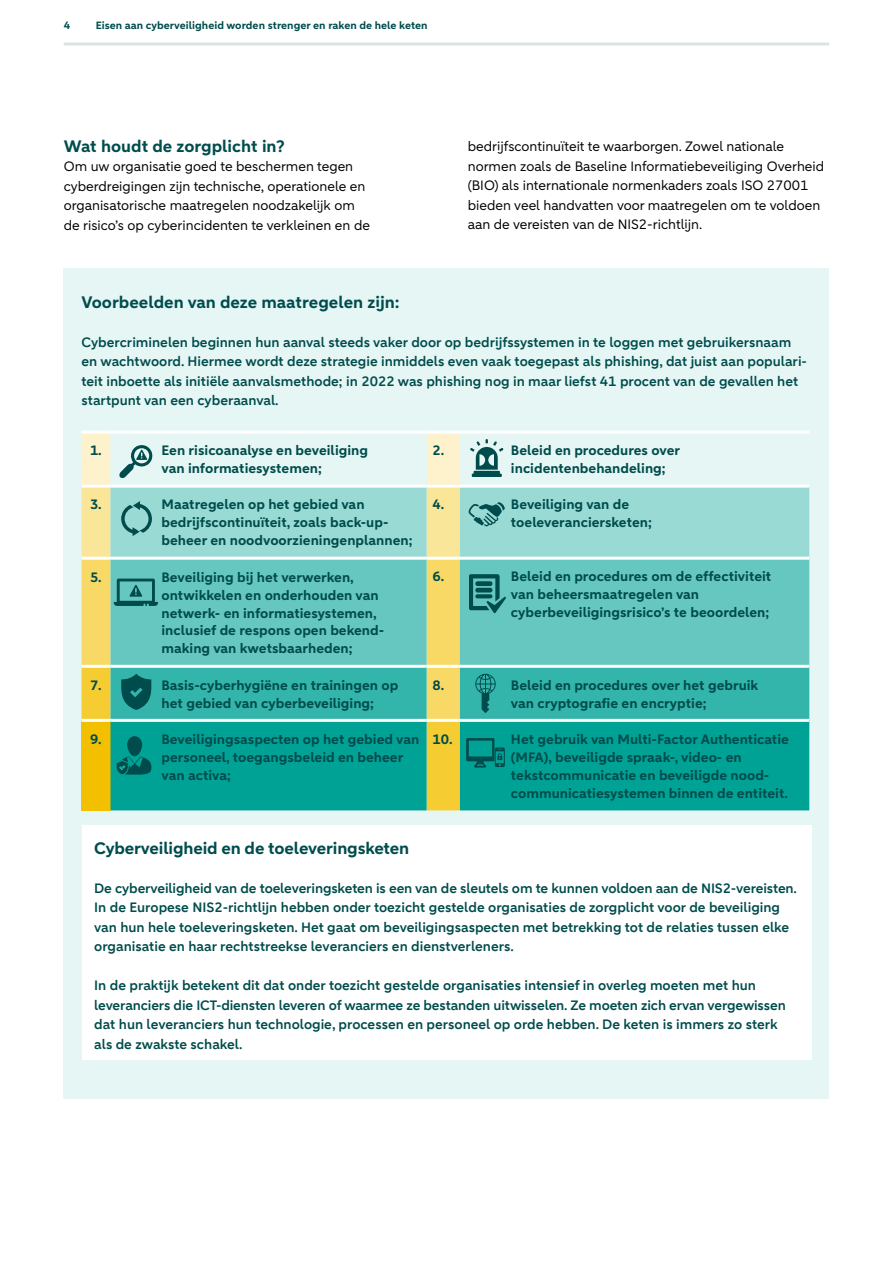
<style>
.page{position:relative;width:893px;height:1263px;background:#fff}
.page>*{position:absolute;margin:0;border:0;box-sizing:border-box;transform-origin:0 0}
.t1{font:700 16.5px "ABNAMRO Sans";letter-spacing:-.01em;color:#004c4c}
.t2{font:600 13.5px/19.5px "ABNAMRO Sans";color:#004c4c}
.t3{font:700 13.5px/18px "ABNAMRO Sans";color:#004c4c}
.t4{font:13.5px/19.5px "ABNAMRO Sans";color:#000}
.t5{font:700 10.5px "ABNAMRO Sans";color:#004c4c}
</style>
<div class="page">
<div style="left:64px;top:268px;width:765px;height:831px;background:#e5f6f4"></div>
<svg style="left:81px;top:560px;width:30px;height:105px;background:#f5d96b"></svg>
<div style="left:111px;top:560px;width:698px;height:105px;background:#66c7c0"></div>
<svg style="left:81px;top:668px;width:30px;height:51px;background:#f1cd3a"></svg>
<div style="left:81px;top:720px;width:30px;height:90px;background:#f3c000"></div>
<div style="left:111px;top:722px;width:698px;height:88px;background:#00a296"></div>
<hr style="left:81px;top:431px;width:30px;height:3px;background:#fff">
<hr style="left:111px;top:431px;width:316px;height:3px;background:#fff">
<hr style="left:427px;top:431px;width:33px;height:3px;background:#fff">
<hr style="left:460px;top:431px;width:349px;height:3px;background:#fff">
<hr style="left:81px;top:557px;width:30px;height:3px;background:#fff">
<hr style="left:111px;top:557px;width:316px;height:3px;background:#fff">
<hr style="left:427px;top:557px;width:33px;height:3px;background:#fff">
<hr style="left:460px;top:557px;width:349px;height:3px;background:#fff">
<hr style="left:81px;top:665px;width:30px;height:3px;background:#fff">
<hr style="left:111px;top:665px;width:316px;height:3px;background:#fff">
<hr style="left:427px;top:665px;width:33px;height:3px;background:#fff">
<hr style="left:460px;top:665px;width:349px;height:3px;background:#fff">
<hr style="left:81px;top:719px;width:30px;height:3px;background:#fff">
<hr style="left:111px;top:719px;width:316px;height:3px;background:#fff">
<hr style="left:427px;top:719px;width:33px;height:3px;background:#fff">
<hr style="left:460px;top:719px;width:349px;height:3px;background:#fff">
<div style="left:81px;top:825px;width:730px;height:235px;background:#fff"></div>
<svg style="left:81px;top:432px;width:728px;height:126px"></svg>
<svg style="left:114px;top:579px;width:44px;height:27px"></svg>
<svg style="left:470px;top:574px;width:36px;height:39px"></svg>
<div style="left:475px;top:581px;width:17px;height:5px;background:#004c4c;border-radius:2px"></div>
<hr style="left:475px;top:588px;width:17px;height:4px;background:#004c4c;border-radius:2px">
<svg style="left:475px;top:594px;width:17px;height:4px"></svg>
<svg style="left:111px;top:666px;width:698px;height:54px;background:#45b7a9"></svg>
<svg style="left:116px;top:736px;width:35px;height:39px"></svg>
<svg style="left:466px;top:738px;width:39px;height:29px"></svg>
<hr style="left:64px;top:43px;width:765px;height:3px;background:#004c4c">
<p class="t5" style="left:64px;top:19px;width:8px">4</p>
<p class="t5" style="left:96px;top:19px;width:333px">Eisen aan cyberveiligheid worden strenger en raken de hele keten</p>
<p class="t1" style="left:64px;top:135px;width:222px">Wat houdt de zorgplicht in?</p>
<p class="t4" style="left:64px;top:157px;width:308px">Om uw organisatie goed te beschermen tegen cyberdreigingen zijn technische, operationele en organisatorische maatregelen noodzakelijk om de risico’s op cyberincidenten te verkleinen en de</p>
<p class="t4" style="left:468px;top:137px;width:358px">bedrijfscontinuïteit te waarborgen. Zowel nationale normen zoals de Baseline Informatiebeveiliging Overheid (BIO) als internationale normenkaders zoals ISO 27001 bieden veel handvatten voor maatregelen om te voldoen aan de vereisten van de NIS2-richtlijn.</p>
<p class="t1" style="left:81px;top:291px;width:320px">Voorbeelden van deze maatregelen zijn:</p>
<p class="t2" style="left:81px;top:332px;width:727px">Cybercriminelen beginnen hun aanval steeds vaker door op bedrijfssystemen in te loggen met gebruikersnaam en wachtwoord. Hiermee wordt deze strategie inmiddels even vaak toegepast als phishing, dat juist aan populari&shy;teit inboette als initiële aanvalsmethode; in 2022 was phishing nog in maar liefst 41 procent van de gevallen het startpunt van een cyberaanval.</p>
<p class="t3" style="left:90px;top:442px;width:13px">1.</p>
<p class="t3" style="left:162px;top:442px;width:208px">Een risicoanalyse en beveiliging van informatiesystemen;</p>
<p class="t3" style="left:433px;top:442px;width:13px">2.</p>
<p class="t3" style="left:511px;top:442px;width:171px">Beleid en procedures over incidentenbehandeling;</p>
<p class="t3" style="left:90px;top:496px;width:13px">3.</p>
<p class="t3" style="left:162px;top:496px;width:253px">Maatregelen op het gebied van bedrijfscontinuïteit, zoals back-up&shy;beheer en noodvoorzieningenplannen;</p>
<p class="t3" style="left:433px;top:496px;width:13px">4.</p>
<p class="t3" style="left:511px;top:496px;width:142px">Beveiliging van de toeleveranciersketen;</p>
<p class="t3" style="left:90px;top:568px;width:13px">5.</p>
<p class="t3" style="left:162px;top:568px;width:224px">Beveiliging bij het verwerken, ontwikkelen en onderhouden van netwerk- en informatiesystemen, inclusief de respons open bekend&shy;making van kwetsbaarheden;</p>
<p class="t3" style="left:433px;top:568px;width:13px">6.</p>
<p class="t3" style="left:511px;top:568px;width:262px">Beleid en procedures om de effectiviteit van beheersmaatregelen van cyberbeveiligingsrisico’s te beoordelen;</p>
<p class="t3" style="left:90px;top:676px;width:13px">7.</p>
<p class="t3" style="left:162px;top:676px;width:238px">Basis-cyberhygiëne en trainingen op het gebied van cyberbeveiliging;</p>
<p class="t3" style="left:433px;top:676px;width:13px">8.</p>
<p class="t3" style="left:511px;top:676px;width:249px">Beleid en procedures over het gebruik van cryptografie en encryptie;</p>
<p class="t3" style="left:90px;top:730px;width:13px">9.</p>
<p class="t3" style="left:162px;top:730px;width:259px">Beveiligingsaspecten op het gebied van personeel, toegangsbeleid en beheer van activa;</p>
<p class="t3" style="left:433px;top:730px;width:22px">10.</p>
<p class="t3" style="left:511px;top:730px;width:280px">Het gebruik van Multi-Factor Authenticatie (MFA), beveiligde spraak-, video- en tekstcommunicatie en beveiligde nood&shy;communicatiesystemen binnen de entiteit.</p>
<p class="t1" style="left:94px;top:837px;width:317px">Cyberveiligheid en de toeleveringsketen</p>
<p class="t2" style="left:94px;top:878px;width:704px">De cyberveiligheid van de toeleveringsketen is een van de sleutels om te kunnen voldoen aan de NIS2-vereisten.<br>In de Europese NIS2-richtlijn hebben onder toezicht gestelde organisaties de zorgplicht voor de beveiliging van hun hele toeleveringsketen. Het gaat om beveiligingsaspecten met betrekking tot de relaties tussen elke organisatie en haar rechtstreekse leveranciers en dienstverleners.</p>
<p class="t2" style="left:94px;top:976px;width:693px">In de praktijk betekent dit dat onder toezicht gestelde organisaties intensief in overleg moeten met hun leveranciers die ICT-diensten leveren of waarmee ze bestanden uitwisselen. Ze moeten zich ervan vergewissen dat hun leveranciers hun technologie, processen en personeel op orde hebben. De keten is immers zo sterk als de zwakste schakel.</p>
</div>
